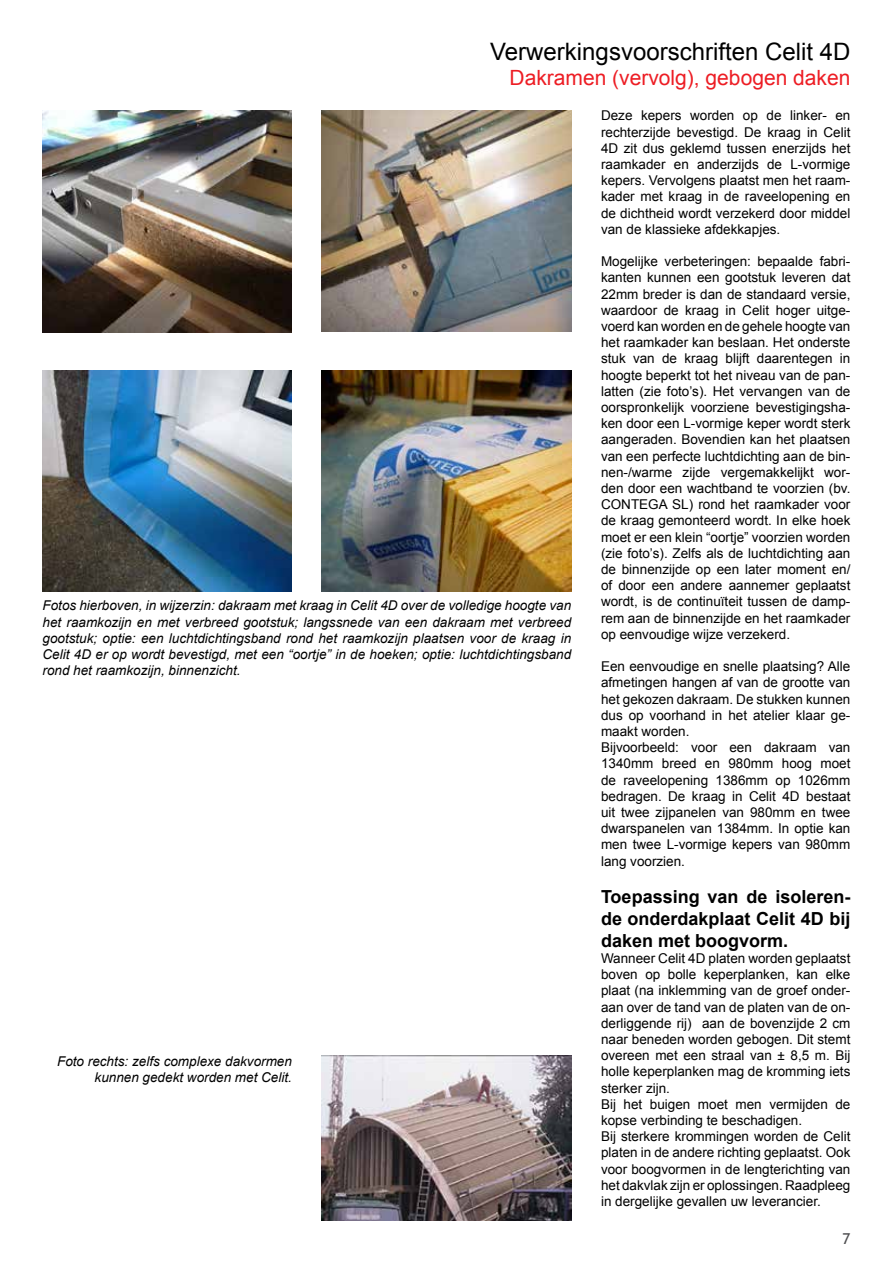
<style>
.page{position:relative;width:893px;height:1263px;background:#fff}
.page>*{position:absolute;margin:0;border:0;box-sizing:border-box;transform-origin:0 0}
.t1{font:24px "Arial";color:#000}
.t2{font:21px "Arial";color:#ed1d24}
.t3{font:700 18px/21.6px "Arial";color:#000;text-align:justify}
.t4{font:15px "Trebuchet MS";color:#4d4d4f}
.t5{font:13.5px/16.2px "Arial";color:#000;text-align:justify}
.t6{font:italic 13.5px/16.2px "Arial";color:#000;text-align:right}
</style>
<div class="page">
<img style="left:322px;top:1056px;width:249px;height:164px">
<img style="left:43px;top:111px;width:249px;height:221px">
<img style="left:322px;top:111px;width:249px;height:221px">
<img style="left:43px;top:370px;width:249px;height:222px">
<img style="left:322px;top:370px;width:249px;height:222px">
<h1 class="t1" style="left:490px;top:36px;width:362px">Verwerkingsvoorschriften Celit 4D</h1>
<h2 class="t2" style="left:510px;top:64px;width:342px">Dakramen (vervolg), gebogen daken</h2>
<p class="t5" style="left:601px;top:108px;width:251px">Deze kepers worden op de linker- en rechterzijde bevestigd. De kraag in Celit 4D zit dus geklemd tussen enerzijds het raamkader en anderzijds de L-vormige kepers. Vervolgens plaatst men het raam&shy;kader met kraag in de raveelopening en de dichtheid wordt verzekerd door middel van de klassieke afdekkapjes.</p>
<p class="t5" style="left:601px;top:253px;width:251px">Mogelijke verbeteringen: bepaalde fabri&shy;kanten kunnen een gootstuk leveren dat 22mm breder is dan de standaard versie, waardoor de kraag in Celit hoger uitge&shy;voerd kan worden en de gehele hoogte van het raamkader kan beslaan. Het onderste stuk van de kraag blijft daarentegen in hoogte beperkt tot het niveau van de pan&shy;latten (zie foto’s). Het vervangen van de oorspronkelijk voorziene bevestigingsha&shy;ken door een L-vormige keper wordt sterk aangeraden. Bovendien kan het plaatsen van een perfecte luchtdichting aan de bin&shy;nen-/warme zijde vergemakkelijkt wor&shy;den door een wachtband te voorzien (bv.<br>CONTEGA SL) rond het raamkader voor de kraag gemonteerd wordt. In elke hoek moet er een klein “oortje” voorzien worden (zie foto’s). Zelfs als de luchtdichting aan de binnenzijde op een later moment en/ of door een andere aannemer geplaatst wordt, is de continuïteit tussen de damp&shy;rem aan de binnenzijde en het raamkader op eenvoudige wijze verzekerd.</p>
<p class="t5" style="left:601px;top:658px;width:251px;text-align:left">Een eenvoudige en snelle plaatsing? Alle afmetingen hangen af van de grootte van het gekozen dakraam. De stukken kunnen dus op voorhand in het atelier klaar ge&shy;maakt worden.<br>Bijvoorbeeld: voor een dakraam van 1340mm breed en 980mm hoog moet de raveelopening 1386mm op 1026mm bedragen. De kraag in Celit 4D bestaat uit twee zijpanelen van 980mm en twee dwarspanelen van 1384mm. In optie kan men twee L-vormige kepers van 980mm lang voorzien.</p>
<h3 class="t3" style="left:601px;top:887px;width:251px">Toepassing van de isoleren&shy;de onderdakplaat Celit 4D bij daken met boogvorm.</h3>
<p class="t5" style="left:601px;top:950px;width:251px;text-align:left">Wanneer Celit 4D platen worden geplaatst boven op bolle keperplanken, kan elke plaat (na inklemming van de groef onder&shy;aan over de tand van de platen van de on&shy;derliggende rij) aan de bovenzijde 2 cm naar beneden worden gebogen. Dit stemt overeen met een straal van ± 8,5 m. Bij holle keperplanken mag de kromming iets sterker zijn.<br>Bij het buigen moet men vermijden de kopse verbinding te beschadigen.<br>Bij sterkere krommingen worden de Celit platen in de andere richting geplaatst. Ook voor boogvormen in de lengterichting van het dakvlak zijn er oplossingen. Raadpleeg in dergelijke gevallen uw leverancier.</p>
<p class="t6" style="left:43px;top:598px;width:530px;text-align:justify">Fotos hierboven, in wijzerzin: dakraam met kraag in Celit 4D over de volledige hoogte van het raamkozijn en met verbreed gootstuk; langssnede van een dakraam met verbreed gootstuk; optie: een luchtdichtingsband rond het raamkozijn plaatsen voor de kraag in Celit 4D er op wordt bevestigd, met een “oortje” in de hoeken; optie: luchtdichtingsband rond het raamkozijn, binnenzicht.</p>
<p class="t6" style="left:57px;top:1053px;width:236px">Foto rechts: zelfs complexe dakvormen kunnen gedekt worden met Celit.</p>
<p class="t4" style="left:843px;top:1230px;width:9px">7</p>
</div>
